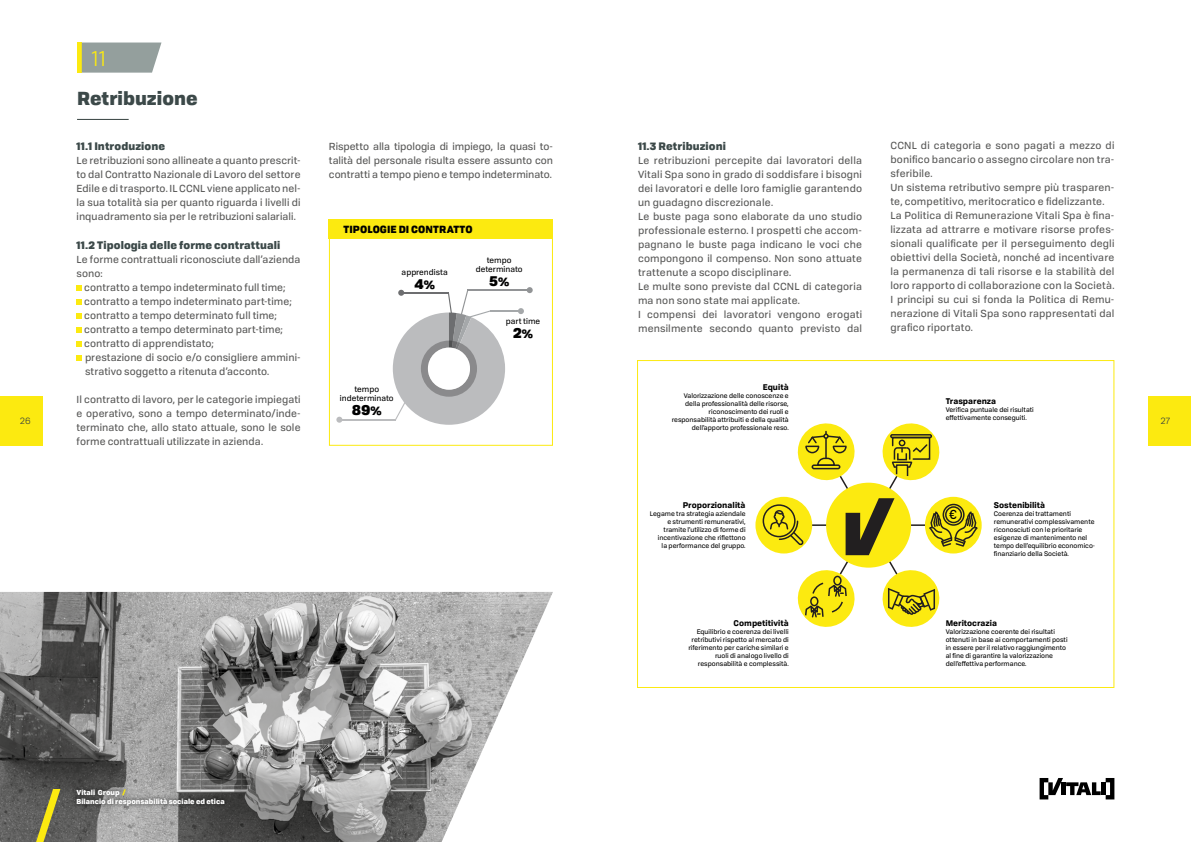
<style>
.page{position:relative;width:1191px;height:842px;background:#fff}
.page>*{position:absolute;margin:0;border:0;box-sizing:border-box;transform-origin:0 0}
.t1{font:21px "Tofino Personal";color:#fcea10}
.t2{font:900 18.2px "Tofino Personal";color:#3c4949}
.t3{font:900 13.9px "Tofino";color:#000}
.t4{font:13px "Tofino";color:#000}
.t5{font:900 10.5px "Tofino";letter-spacing:.005em;color:#3c4949}
.t6{font:10px/14px "Tofino";letter-spacing:.01em;color:#575756}
.t7{font:900 10px "Tofino Personal";letter-spacing:.01em;color:#000}
.t8{font:9px "Tofino";color:#35413e}
.t9{font:700 8px "Tofino";color:#000}
.t10{font:7.9px/8.9px "Tofino";color:#000;text-align:center}
.t11{font:900 7px/9px "Tofino Personal";color:#fff}
.t12{font:6.5px/8px "Tofino";color:#000;text-align:right}
.s1{font-size:11.9px}
.s2{color:#fcea10}
</style>
<div class="page">
<svg style="left:77px;top:285px;width:5px;height:6px"></svg>
<svg style="left:77px;top:299px;width:5px;height:6px"></svg>
<svg style="left:77px;top:313px;width:5px;height:6px"></svg>
<svg style="left:77px;top:327px;width:5px;height:6px"></svg>
<svg style="left:77px;top:341px;width:5px;height:6px"></svg>
<svg style="left:77px;top:355px;width:5px;height:6px"></svg>
<hr style="left:77px;top:119px;width:52px;height:1px;background:#35413e">
<hr style="left:340px;top:419px;width:56px;height:1px;background:#bbbcbe">
<svg style="left:336px;top:417px;width:6px;height:6px"></svg>
<hr style="left:467px;top:290px;width:61px;height:1px;background:#929496">
<svg style="left:527px;top:287px;width:6px;height:6px"></svg>
<svg style="left:393px;top:290px;width:112px;height:135px"></svg>
<hr style="left:490px;top:310px;width:31px;height:2px;background:#a5a8aa">
<svg style="left:518px;top:308px;width:6px;height:6px"></svg>
<div style="left:329px;top:220px;width:224px;height:226px;border:1px solid #fcea10"></div>
<div style="left:329px;top:220px;width:224px;height:19px;background:#fcea10"></div>
<div style="left:77px;top:43px;width:5px;height:30px;background:#fcea10"></div>
<svg style="left:82px;top:43px;width:79px;height:30px;background:#9ba5a3"></svg>
<svg style="left:755px;top:497px;width:57px;height:56px"></svg>
<div style="left:762px;top:504px;width:33px;height:33px;border:2px solid #221f20;border-radius:50%"></div>
<svg style="left:769px;top:423px;width:209px;height:204px"></svg>
<div style="left:637px;top:360px;width:477px;height:328px;border:1px solid #fcea10"></div>
<img style="left:0;top:592px;width:553px;height:250px">
<div style="left:72px;top:784px;width:157px;height:26px;background:#000;opacity:.75"></div>
<div style="left:1148px;top:396px;width:43px;height:50px;background:#fcea10"></div>
<div style="left:0;top:396px;width:43px;height:50px;background:#fcea10"></div>
<svg style="left:1039px;top:778px;width:75px;height:21px"></svg>
<svg style="left:31px;top:790px;width:41px;height:52px;background:#79764e"></svg>
<h1 class="t1" style="left:93px;top:43px;width:15px">11</h1>
<h2 class="t2" style="left:77px;top:82px;width:122px">Retribuzione</h2>
<p class="t5" style="left:77px;top:137px;width:90px">11.1 Introduzione</p>
<p class="t6" style="left:77px;top:152px;width:225px;text-align:justify">Le retribuzioni sono allineate a quanto prescrit&shy;to dal Contratto Nazionale di Lavoro del settore Edile e di trasporto. IL CCNL viene applicato nel&shy;la sua totalità sia per quanto riguarda i livelli di inquadramento sia per le retribuzioni salariali.</p>
<p class="t5" style="left:77px;top:236px;width:205px">11.2 Tipologia delle forme contrattuali</p>
<p class="t6" style="left:77px;top:251px;width:225px">Le forme contrattuali riconosciute dall’azienda sono:</p>
<p class="t6" style="left:84px;top:279px;width:218px">contratto a tempo indeterminato full time; contratto a tempo indeterminato part-time; contratto a tempo determinato full time; contratto a tempo determinato part-time; contratto di apprendistato;<br>prestazione di socio e/o consigliere ammini&shy;strativo soggetto a ritenuta d’acconto.</p>
<p class="t6" style="left:77px;top:391px;width:225px;text-align:justify">Il contratto di lavoro, per le categorie impiegati e operativo, sono a tempo determinato/inde&shy;terminato che, allo stato attuale, sono le sole forme contrattuali utilizzate in azienda.</p>
<p class="t6" style="left:329px;top:139px;width:225px;text-align:justify">Rispetto alla tipologia di impiego, la quasi to&shy;talità del personale risulta essere assunto con contratti a tempo pieno e tempo indeterminato.</p>
<p class="t5" style="left:638px;top:137px;width:89px">11.3 Retribuzioni</p>
<p class="t6" style="left:890px;top:138px;width:225px">CCNL di categoria e sono pagati a mezzo di bonifico bancario o assegno circolare non tra&shy;sferibile.<br>Un sistema retributivo sempre più trasparen&shy;te, competitivo, meritocratico e fidelizzante.<br>La Politica di Remunerazione Vitali Spa è fina&shy;lizzata ad attrarre e motivare risorse profes&shy;sionali qualificate per il perseguimento degli obiettivi della Società, nonché ad incentivare la permanenza di tali risorse e la stabilità del loro rapporto di collaborazione con la Società.<br>I principi su cui si fonda la Politica di Remu&shy;nerazione di Vitali Spa sono rappresentati dal grafico riportato.</p>
<p class="t6" style="left:638px;top:152px;width:225px">Le retribuzioni percepite dai lavoratori della Vitali Spa sono in grado di soddisfare i bisogni dei lavoratori e delle loro famiglie garantendo un guadagno discrezionale.<br>Le buste paga sono elaborate da uno studio professionale esterno. I prospetti che accom&shy;pagnano le buste paga indicano le voci che compongono il compenso. Non sono attuate trattenute a scopo disciplinare.<br>Le multe sono previste dal CCNL di categoria ma non sono state mai applicate.<br>I compensi dei lavoratori vengono erogati mensilmente secondo quanto previsto dal</p>
<p class="t7" style="left:343px;top:221px;width:131px">TIPOLOGIE DI CONTRATTO</p>
<p class="t10" style="left:476px;top:255px;width:48px">tempo determinato</p>
<h3 class="t3" style="left:489px;top:269px;width:22px">5<span class="s1">%</span></h3>
<p class="t10" style="left:401px;top:267px;width:48px">apprendista</p>
<h3 class="t3" style="left:414px;top:272px;width:22px">4<span class="s1">%</span></h3>
<p class="t10" style="left:506px;top:316px;width:36px">part time</p>
<h3 class="t3" style="left:513px;top:321px;width:21px">2<span class="s1">%</span></h3>
<p class="t9" style="left:762px;top:381px;width:28px">Equità</p>
<p class="t12" style="left:672px;top:391px;width:118px">Valorizzazione delle conoscenze e della professionalità delle risorse, riconoscimento dei ruoli e responsabilità attribuiti e della qualità dell’apporto professionale reso.</p>
<p class="t10" style="left:340px;top:385px;width:55px">tempo indeterminato</p>
<h3 class="t3" style="left:352px;top:398px;width:32px">89<span class="s1">%</span></h3>
<p class="t9" style="left:945px;top:394px;width:52px">Trasparenza</p>
<p class="t12" style="left:945px;top:405px;width:90px;text-align:left">Verifica puntuale dei risultati effettivamente conseguiti.</p>
<p class="t8" style="left:20px;top:415px;width:12px">26</p>
<p class="t8" style="left:1160px;top:415px;width:11px">27</p>
<p class="t11" style="left:77px;top:787px;width:150px">Vitali Group <span class="s2">/<br></span>Bilancio di responsabilità sociale ed etica</p>
<p class="t9" style="left:683px;top:499px;width:64px">Proporzionalità</p>
<p class="t12" style="left:650px;top:510px;width:97px">Legame tra strategia aziendale e strumenti remunerativi, tramite l’utilizzo di forme di incentivazione che riflettono<br>la performance del gruppo.</p>
<p class="t9" style="left:733px;top:617px;width:57px">Competitività</p>
<p class="t12" style="left:688px;top:627px;width:102px">Equilibrio e coerenza dei livelli retributivi rispetto al mercato di riferimento per cariche similari e ruoli di analogo livello di responsabilità e complessità.</p>
<h3 class="t4" style="left:949px;top:505px;width:10px">€</h3>
<p class="t9" style="left:994px;top:499px;width:53px">Sostenibilità</p>
<p class="t12" style="left:994px;top:510px;width:103px;text-align:left">Coerenza dei trattamenti remunerativi complessivamente riconosciuti con le prioritarie esigenze di mantenimento nel tempo dell’equilibrio economico&shy;finanziario della Società.</p>
<p class="t9" style="left:945px;top:617px;width:53px">Meritocrazia</p>
<p class="t12" style="left:945px;top:627px;width:123px;text-align:left">Valorizzazione coerente dei risultati ottenuti in base ai comportamenti posti in essere per il relativo raggiungimento al fine di garantire la valorizzazione dell’effettiva performance.</p>
</div>
